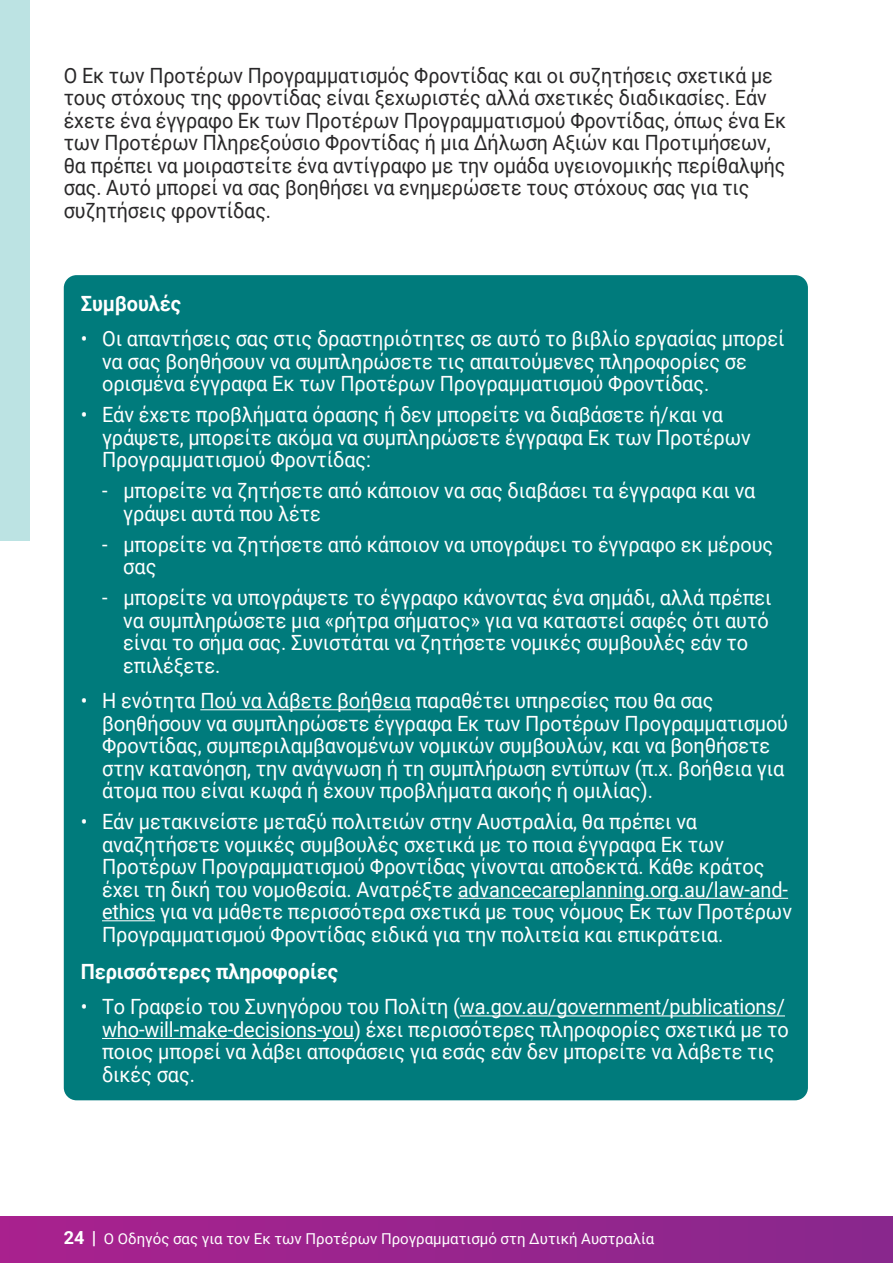
<style>
.page{position:relative;width:893px;height:1263px;background:#fff}
.page>*{position:absolute;margin:0;border:0;box-sizing:border-box;transform-origin:0 0}
.t1{font:21px/22.5px "Roboto";letter-spacing:-.005em;color:#fff;scale:.95 1}
.t2{font:21px/22.5px "Roboto";letter-spacing:-.005em;color:#292829;scale:.94 1}
.t3{font:700 21px "Roboto";letter-spacing:-.005em;color:#fff;scale:.95 1}
.t4{font:15px "Roboto";color:#fff}
.s1{font-weight:700;font-size:18px}
</style>
<div class="page">
<div style="left:0;top:1216px;width:893px;height:47px;background:linear-gradient(to right,#a9218e,#88288d)"></div>
<div style="left:64px;top:275px;width:744px;height:825px;background:#007b7c;border-radius:13px"></div>
<hr style="left:200px;top:709px;width:211px;height:1px;background:#fff">
<hr style="left:458px;top:898px;width:330px;height:1px;background:#fff">
<hr style="left:102px;top:920px;width:53px;height:1px;background:#fff">
<hr style="left:460px;top:1015px;width:325px;height:1px;background:#fff">
<hr style="left:102px;top:1038px;width:252px;height:1px;background:#fff">
<div style="left:0;top:0;width:30px;height:540px;background:#bce3e3"></div>
<p class="t2" style="left:64px;top:63px;width:770px">Ο Εκ των Προτέρων Προγραμματισμός Φροντίδας και οι συζητήσεις σχετικά με τους στόχους της φροντίδας είναι ξεχωριστές αλλά σχετικές διαδικασίες. Εάν έχετε ένα έγγραφο Εκ των Προτέρων Προγραμματισμού Φροντίδας, όπως ένα Εκ των Προτέρων Πληρεξούσιο Φροντίδας ή μια Δήλωση Αξιών και Προτιμήσεων, θα πρέπει να μοιραστείτε ένα αντίγραφο με την ομάδα υγειονομικής περίθαλψής σας. Αυτό μπορεί να σας βοηθήσει να ενημερώσετε τους στόχους σας για τις συζητήσεις φροντίδας.</p>
<p class="t3" style="left:81px;top:289px;width:107px">Συμβουλές</p>
<p class="t1" style="left:102px;top:327px;width:720px;text-indent:-21px">• Οι απαντήσεις σας στις δραστηριότητες σε αυτό το βιβλίο εργασίας μπορεί να σας βοηθήσουν να συμπληρώσετε τις απαιτούμενες πληροφορίες σε ορισμένα έγγραφα Εκ των Προτέρων Προγραμματισμού Φροντίδας.</p>
<p class="t1" style="left:102px;top:403px;width:684px;text-indent:-21px">• Εάν έχετε προβλήματα όρασης ή δεν μπορείτε να διαβάσετε ή/και να γράψετε, μπορείτε ακόμα να συμπληρώσετε έγγραφα Εκ των Προτέρων<br>Προγραμματισμού Φροντίδας:</p>
<p class="t1" style="left:123px;top:479px;width:667px;text-indent:-21px">- μπορείτε να ζητήσετε από κάποιον να σας διαβάσει τα έγγραφα και να γράψει αυτά που λέτε</p>
<p class="t1" style="left:123px;top:532px;width:686px;text-indent:-21px">- μπορείτε να ζητήσετε από κάποιον να υπογράψει το έγγραφο εκ μέρους σας</p>
<p class="t1" style="left:123px;top:586px;width:684px;text-indent:-21px">- μπορείτε να υπογράψετε το έγγραφο κάνοντας ένα σημάδι, αλλά πρέπει να συμπληρώσετε μια «ρήτρα σήματος» για να καταστεί σαφές ότι αυτό είναι το σήμα σας. Συνιστάται να ζητήσετε νομικές συμβουλές εάν το επιλέξετε.</p>
<p class="t1" style="left:102px;top:689px;width:724px;text-indent:-21px">• Η ενότητα Πού να λάβετε βοήθεια παραθέτει υπηρεσίες που θα σας βοηθήσουν να συμπληρώσετε έγγραφα Εκ των Προτέρων Προγραμματισμού Φροντίδας, συμπεριλαμβανομένων νομικών συμβουλών, και να βοηθήσετε στην κατανόηση, την ανάγνωση ή τη συμπλήρωση εντύπων (π.χ. βοήθεια για άτομα που είναι κωφά ή έχουν προβλήματα ακοής ή ομιλίας).</p>
<p class="t1" style="left:102px;top:810px;width:728px;text-indent:-21px">• Εάν μετακινείστε μεταξύ πολιτειών στην Αυστραλία, θα πρέπει να αναζητήσετε νομικές συμβουλές σχετικά με το ποια έγγραφα Εκ των Προτέρων Προγραμματισμού Φροντίδας γίνονται αποδεκτά. Κάθε κράτος έχει τη δική του νομοθεσία. Ανατρέξτε advancecareplanning.org.au/law-and&shy;ethics για να μάθετε περισσότερα σχετικά με τους νόμους Εκ των Προτέρων Προγραμματισμού Φροντίδας ειδικά για την πολιτεία και επικράτεια.</p>
<p class="t3" style="left:81px;top:957px;width:272px">Περισσότερες πληροφορίες</p>
<p class="t1" style="left:102px;top:995px;width:724px;text-indent:-21px">• Το Γραφείο του Συνηγόρου του Πολίτη (wa.gov.au/government/publications/ who-will-make-decisions-you) έχει περισσότερες πληροφορίες σχετικά με το ποιος μπορεί να λάβει αποφάσεις για εσάς εάν δεν μπορείτε να λάβετε τις δικές σας.</p>
<p class="t4" style="left:64px;top:1228px;width:592px"><span class="s1">24 |</span> Ο Οδηγός σας για τον Εκ των Προτέρων Προγραμματισμό στη Δυτική Αυστραλία</p>
</div>
